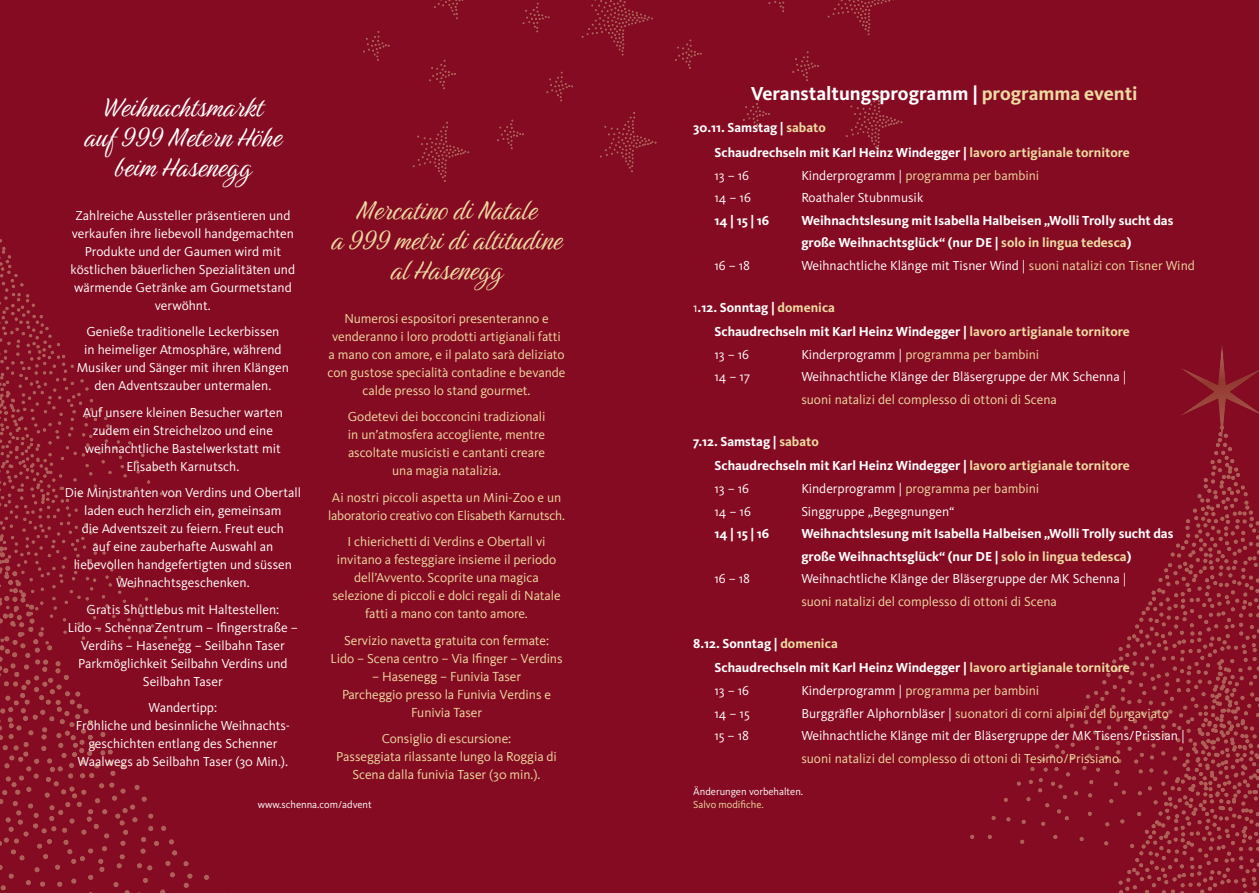
<style>
.page{position:relative;width:1259px;height:893px;background:#850b22}
.page>*{position:absolute;margin:0;border:0;box-sizing:border-box;transform-origin:0 0}
.Body_-_Align_Center{font:33px/30px "Birthstone";letter-spacing:-.005em;color:#eddaa1;text-align:center}
.Body_-_Align_Center-2{font:33px/30px "Birthstone";color:#fff;text-align:center}
.t1{font:700 19.5px "Kievit OT";color:#fff}
.Body_-_Align_Center-3{font:13.5px/18px "Kievit OT";color:#fff;text-align:center}
.Body_-_Align_Center-4{font:13.5px/18px "Kievit OT";letter-spacing:-.005em;color:#eddaa1;text-align:center}
.t2{font:700 13.5px "Kievit OT";color:#fff}
.Body_-_Align_Center-5{font:13.5px/18px "Kievit";letter-spacing:-.005em;color:#eddaa1;text-align:center}
.t3{font:10.5px "Kievit OT";color:#fff}
.t4{font:10.5px "Kievit OT";color:#eddaa1}
.s1{color:#eddaa1}
.s2{color:#fff}
.s3{font-weight:400}
</style>
<div class="page">
<img style="left:363px;top:0;width:246px;height:182px">
<img style="left:609px;top:0;width:294px;height:173px">
<img style="left:970px;top:346px;width:289px;height:547px">
<img style="left:0;top:239px;width:210px;height:654px">
<p class="Body_-_Align_Center-2" style="left:103px;top:90px;width:161px">Weihnachtsmarkt</p>
<p class="Body_-_Align_Center-2" style="left:84px;top:120px;width:199px">auf 999 Metern Höhe beim Hasenegg</p>
<p class="Body_-_Align_Center-3" style="left:71px;top:207px;width:226px">Zahlreiche Aussteller präsentieren und verkaufen ihre liebevoll handgemachten Produkte und der Gaumen wird mit köstlichen bäuerlichen Spezialitäten und wärmende Getränke am Gourmetstand verwöhnt.</p>
<p class="Body_-_Align_Center-3" style="left:86px;top:323px;width:195px">Genieße traditionelle Leckerbissen</p>
<p class="Body_-_Align_Center-3" style="left:84px;top:341px;width:199px">in heimeliger Atmosphäre, während</p>
<p class="Body_-_Align_Center-3" style="left:77px;top:359px;width:213px">Musiker und Sänger mit ihren Klängen</p>
<p class="Body_-_Align_Center-3" style="left:94px;top:377px;width:178px">den Adventszauber untermalen.</p>
<p class="Body_-_Align_Center-3" style="left:83px;top:404px;width:202px">Auf unsere kleinen Besucher warten zudem ein Streichelzoo und eine weihnachtliche Bastelwerkstatt mit<br>Elisabeth Karnutsch.</p>
<p class="Body_-_Align_Center-3" style="left:65px;top:484px;width:238px">Die Ministranten von Verdins und Obertall laden euch herzlich ein, gemeinsam<br>die Adventszeit zu feiern. Freut euch<br>auf eine zauberhafte Auswahl an liebevollen handgefertigten und süssen Weihnachtsgeschenken.</p>
<p class="Body_-_Align_Center-3" style="left:87px;top:601px;width:194px">Gratis Shuttlebus mit Haltestellen:</p>
<p class="Body_-_Align_Center-3" style="left:68px;top:619px;width:231px">Lido – Schenna Zentrum – Ifingerstraße –<br>Verdins – Hasenegg – Seilbahn Taser</p>
<p class="Body_-_Align_Center-3" style="left:78px;top:655px;width:211px">Parkmöglichkeit Seilbahn Verdins und<br>Seilbahn Taser</p>
<p class="Body_-_Align_Center-3" style="left:149px;top:699px;width:70px">Wandertipp:</p>
<p class="Body_-_Align_Center-3" style="left:76px;top:717px;width:215px">Fröhliche und besinnliche Weihnachts&shy;geschichten entlang des Schenner<br>Waalwegs ab Seilbahn Taser (30 Min.).</p>
<p class="Body_-_Align_Center" style="left:356px;top:193px;width:182px">Mercatino di Natale</p>
<p class="Body_-_Align_Center" style="left:331px;top:223px;width:232px">a 999 metri di altitudine al Hasenegg</p>
<p class="Body_-_Align_Center-4" style="left:328px;top:309px;width:239px">Numerosi espositori presenteranno e venderanno i loro prodotti artigianali fatti a mano con amore, e il palato sarà deliziato con gustose specialità contadine e bevande calde presso lo stand gourmet.</p>
<p class="Body_-_Align_Center-4" style="left:348px;top:408px;width:199px">Godetevi dei bocconcini tradizionali</p>
<p class="Body_-_Align_Center-4" style="left:348px;top:426px;width:199px;text-align:left">in un’atmosfera accogliente, mentre ascoltate musicisti e cantanti creare</p>
<p class="Body_-_Align_Center-4" style="left:392px;top:462px;width:110px">una magia natalizia.</p>
<p class="Body_-_Align_Center-4" style="left:328px;top:488px;width:238px;text-align:left">Ai nostri piccoli aspetta un Mini-Zoo e un laboratorio creativo con Elisabeth Karnutsch.</p>
<p class="Body_-_Align_Center-4" style="left:332px;top:533px;width:230px">I chierichetti di Verdins e Obertall vi invitano a festeggiare insieme il periodo dell’Avvento. Scoprite una magica selezione di piccoli e dolci regali di Natale fatti a mano con tanto amore.</p>
<p class="Body_-_Align_Center-5" style="left:344px;top:631px;width:206px">Servizio navetta gratuita con fermate:</p>
<p class="Body_-_Align_Center-5" style="left:331px;top:649px;width:233px">Lido – Scena centro – Via Ifinger – Verdins</p>
<p class="Body_-_Align_Center-5" style="left:372px;top:667px;width:150px">– Hasenegg – Funivia Taser</p>
<p class="Body_-_Align_Center-5" style="left:342px;top:685px;width:210px">Parcheggio presso la Funivia Verdins e<br>Funivia Taser</p>
<p class="Body_-_Align_Center-5" style="left:382px;top:730px;width:131px">Consiglio di escursione:</p>
<p class="Body_-_Align_Center-4" style="left:336px;top:748px;width:222px">Passeggiata rilassante lungo la Roggia di<br>Scena dalla funivia Taser (30 min.).</p>
<p class="t1" style="left:750px;top:82px;width:388px">Veranstaltungsprogramm | <span class="s1">programma eventi</span></p>
<p class="t2" style="left:693px;top:120px;width:134px">30.11. Samstag | <span class="s1">sabato</span></p>
<p class="t2" style="left:714px;top:145px;width:417px">Schaudrechseln mit Karl Heinz Windegger | <span class="s1">lavoro artigianale tornitore</span></p>
<p class="Body_-_Align_Center-3" style="left:714px;top:166px;width:36px">13 – 16</p>
<p class="Body_-_Align_Center-4" style="left:801px;top:166px;width:239px"><span class="s2">Kinderprogramm |</span> programma per bambini</p>
<p class="Body_-_Align_Center-3" style="left:714px;top:189px;width:38px">14 – 16</p>
<p class="Body_-_Align_Center-3" style="left:801px;top:189px;width:123px">Roathaler Stubnmusik</p>
<p class="t2" style="left:714px;top:212px;width:56px">14 | 15 | 16</p>
<p class="t2" style="left:801px;top:212px;width:373px">Weihnachtslesung mit Isabella Halbeisen „Wolli Trolly sucht das</p>
<p class="t2" style="left:801px;top:235px;width:332px">große Weihnachtsglück“ (nur DE | <span class="s1">solo in lingua tedesca</span>)</p>
<p class="Body_-_Align_Center-3" style="left:714px;top:257px;width:37px">16 – 18</p>
<p class="Body_-_Align_Center-3" style="left:801px;top:257px;width:395px">Weihnachtliche Klänge mit Tisner Wind | <span class="s1">suoni natalizi con Tisner Wind</span></p>
<p class="t2" style="left:693px;top:299px;width:143px"><span class="s3">1</span>.12. Sonntag | <span class="s1">domenica</span></p>
<p class="t2" style="left:714px;top:324px;width:417px">Schaudrechseln mit Karl Heinz Windegger | <span class="s1">lavoro artigianale tornitore</span></p>
<p class="Body_-_Align_Center-3" style="left:714px;top:346px;width:36px">13 – 16</p>
<p class="Body_-_Align_Center-4" style="left:801px;top:346px;width:239px"><span class="s2">Kinderprogramm |</span> programma per bambini</p>
<p class="Body_-_Align_Center-3" style="left:714px;top:368px;width:37px">14 – 17</p>
<p class="Body_-_Align_Center-3" style="left:801px;top:368px;width:327px">Weihnachtliche Klänge der Bläsergruppe der MK Schenna |</p>
<p class="Body_-_Align_Center-4" style="left:801px;top:391px;width:257px">suoni natalizi del complesso di ottoni di Scena</p>
<p class="t2" style="left:693px;top:433px;width:127px">7.12. Samstag | <span class="s1">sabato</span></p>
<p class="t2" style="left:714px;top:458px;width:417px">Schaudrechseln mit Karl Heinz Windegger | <span class="s1">lavoro artigianale tornitore</span></p>
<p class="Body_-_Align_Center-3" style="left:714px;top:480px;width:36px">13 – 16</p>
<p class="Body_-_Align_Center-4" style="left:801px;top:480px;width:239px"><span class="s2">Kinderprogramm |</span> programma per bambini</p>
<p class="Body_-_Align_Center-3" style="left:714px;top:502px;width:38px">14 – 16</p>
<p class="Body_-_Align_Center-3" style="left:801px;top:502px;width:155px">Singgruppe „Begegnungen“</p>
<p class="t2" style="left:714px;top:526px;width:56px">14 | 15 | 16</p>
<p class="t2" style="left:801px;top:526px;width:373px">Weihnachtslesung mit Isabella Halbeisen „Wolli Trolly sucht das</p>
<p class="t2" style="left:801px;top:548px;width:332px">große Weihnachtsglück“ (nur DE | <span class="s1">solo in lingua tedesca</span>)</p>
<p class="Body_-_Align_Center-3" style="left:714px;top:570px;width:37px">16 – 18</p>
<p class="Body_-_Align_Center-3" style="left:801px;top:570px;width:327px">Weihnachtliche Klänge der Bläsergruppe der MK Schenna |</p>
<p class="Body_-_Align_Center-4" style="left:801px;top:593px;width:257px">suoni natalizi del complesso di ottoni di Scena</p>
<p class="t2" style="left:693px;top:635px;width:146px">8.12. Sonntag | <span class="s1">domenica</span></p>
<p class="t2" style="left:714px;top:660px;width:417px">Schaudrechseln mit Karl Heinz Windegger | <span class="s1">lavoro artigianale tornitore</span></p>
<p class="Body_-_Align_Center-3" style="left:714px;top:682px;width:36px">13 – 16</p>
<p class="Body_-_Align_Center-4" style="left:801px;top:682px;width:239px"><span class="s2">Kinderprogramm |</span> programma per bambini</p>
<p class="Body_-_Align_Center-3" style="left:714px;top:704px;width:37px">14 – 15</p>
<p class="Body_-_Align_Center-4" style="left:801px;top:704px;width:369px"><span class="s2">Burggräfler Alphornbläser |</span> suonatori di corni alpini del burgaviato</p>
<p class="Body_-_Align_Center-3" style="left:714px;top:727px;width:36px">15 – 18</p>
<p class="Body_-_Align_Center-3" style="left:801px;top:727px;width:385px">Weihnachtliche Klänge mit der Bläsergruppe der MK Tisens/Prissian |</p>
<p class="Body_-_Align_Center-4" style="left:801px;top:749px;width:319px">suoni natalizi del complesso di ottoni di Tesimo/Prissiano</p>
<p class="t3" style="left:693px;top:786px;width:111px">Änderungen vorbehalten.</p>
<p class="t3" style="left:258px;top:798px;width:116px">www.schenna.com/advent</p>
<p class="t4" style="left:693px;top:798px;width:72px">Salvo modifiche.</p>
</div>
